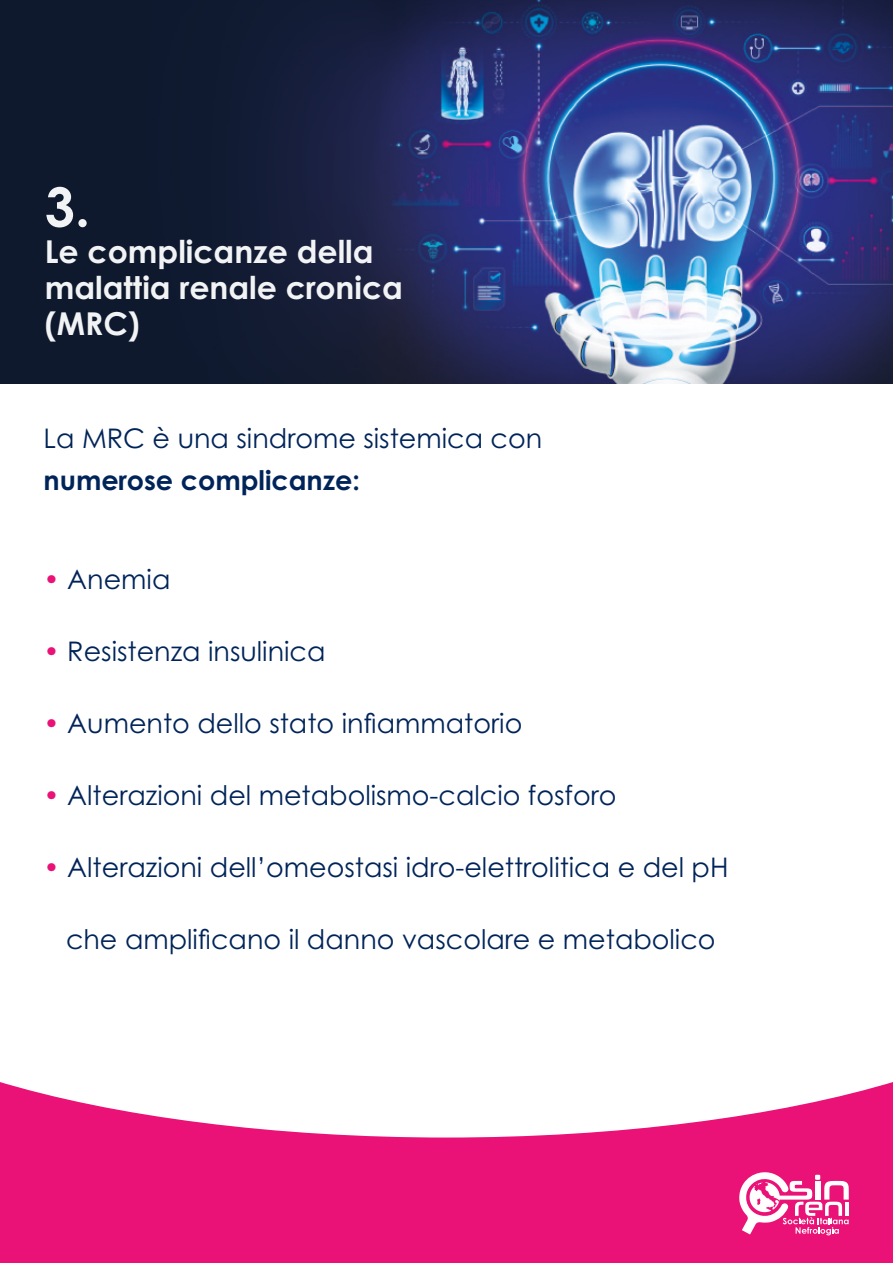
<style>
.page{position:relative;width:893px;height:1263px;background:#fff}
.page>*{position:absolute;margin:0;border:0;box-sizing:border-box;transform-origin:0 0}
.t1{font:700 54px "Century Gothic Pro";color:#f2f3f4}
.t2{font:700 31.5px/36px "Century Gothic Pro";color:#f2f3f4}
.t3{font:27px "Century Gothic Pro";color:#002459}
.t4{font:700 27px "Century Gothic Pro";color:#002459}
.s1{font-weight:700;color:#ea1276}
</style>
<div class="page">
<svg style="left:0;top:1082px;width:893px;height:181px;fill:#ea1276"></svg>
<img style="left:0;top:0;width:893px;height:384px">
<svg style="left:739px;top:1172px;width:110px;height:63px"></svg>
<h1 class="t1" style="left:45px;top:173px;width:47px">3.</h1>
<p class="t2" style="left:45px;top:233px;width:360px">Le complicanze della malattia renale cronica (MRC)</p>
<p class="t3" style="left:44px;top:421px;width:500px">La MRC è una sindrome sistemica con</p>
<p class="t4" style="left:44px;top:463px;width:318px">numerose complicanze:</p>
<p class="t3" style="left:44px;top:562px;width:128px"><span class="s1">•</span> Anemia</p>
<p class="t3" style="left:44px;top:634px;width:283px"><span class="s1">•</span> Resistenza insulinica</p>
<p class="t3" style="left:44px;top:706px;width:480px"><span class="s1">•</span> Aumento dello stato infiammatorio</p>
<p class="t3" style="left:44px;top:778px;width:574px"><span class="s1">•</span> Alterazioni del metabolismo-calcio fosforo</p>
<p class="t3" style="left:44px;top:850px;width:686px"><span class="s1">•</span> Alterazioni dell’omeostasi idro-elettrolitica e del pH</p>
<p class="t3" style="left:66px;top:922px;width:651px">che amplificano il danno vascolare e metabolico</p>
</div>
